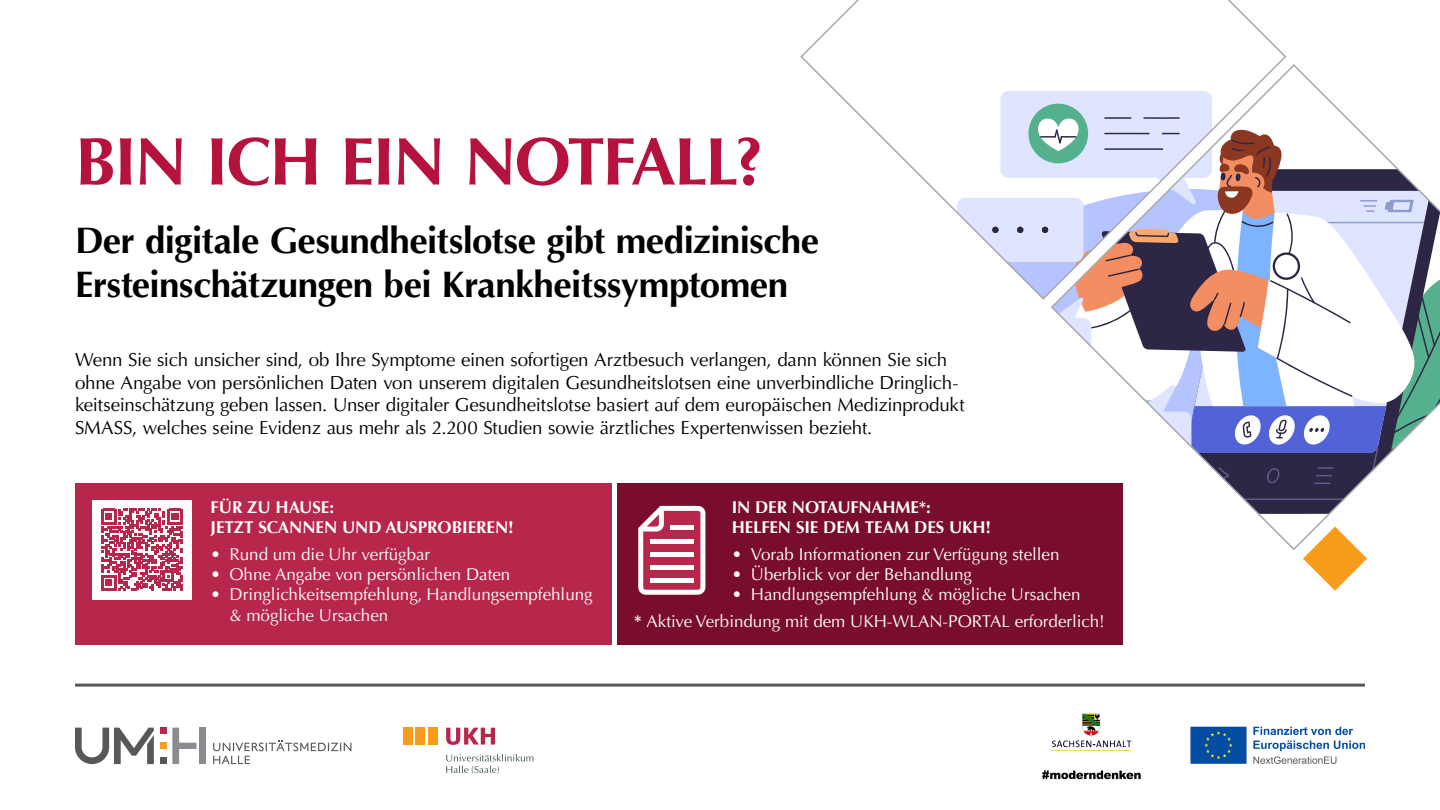
<style>
.page{position:relative;width:1440px;height:810px;background:#fff}
.page>*{position:absolute;margin:0;border:0;box-sizing:border-box;transform-origin:0 0}
.t1{font:700 67.5px "Optima LT";letter-spacing:-.03em;color:#b5123e}
.t2{font:700 36.75px/44.1px "Optima LT";letter-spacing:-.015em;color:#000}
.t3{font:18.75px/22.5px "Optima LT";letter-spacing:-.01em;color:#000}
.t4{font:16.95px/20.4px "Optima LT";color:#fff}
.t5{font:700 16.95px/20.4px "Optima LT";color:#fff}
.s1{font-weight:700}
</style>
<div class="page">
<svg style="left:172px;top:728px;width:24px;height:36px"></svg>
<div style="left:199px;top:728px;width:7px;height:36px;background:#8a8c8f"></div>
<svg style="left:75px;top:728px;width:79px;height:36px"></svg>
<svg style="left:160px;top:743px;width:6px;height:6px"></svg>
<svg style="left:160px;top:758px;width:6px;height:6px"></svg>
<svg style="left:160px;top:728px;width:6px;height:6px"></svg>
<svg style="left:213px;top:740px;width:138px;height:24px"></svg>
<hr style="left:75px;top:684px;width:1290px;height:3px;background:#57585a">
<svg style="left:446px;top:728px;width:49px;height:17px"></svg>
<svg style="left:446px;top:754px;width:87px;height:20px"></svg>
<div style="left:428px;top:728px;width:9px;height:17px;background:#f89c1c"></div>
<div style="left:416px;top:728px;width:9px;height:17px;background:#f89c1c"></div>
<div style="left:404px;top:728px;width:9px;height:17px;background:#f89c1c"></div>
<img style="left:1042px;top:713px;width:99px;height:67px">
<img style="left:1190px;top:727px;width:175px;height:37px">
<svg style="left:1303px;top:551px;width:64px;height:40px"></svg>
<svg style="left:800px;top:0;width:640px;height:551px"></svg>
<div style="left:75px;top:483px;width:537px;height:161px;background:#b6274b"></div>
<div style="left:92px;top:500px;width:99px;height:99px;background:#fff"></div>
<svg style="left:101px;top:509px;width:82px;height:81px"></svg>
<div style="left:617px;top:483px;width:506px;height:161px;background:#790d2c"></div>
<svg style="left:638px;top:506px;width:67px;height:89px;background:#c8667f"></svg>
<div style="left:650px;top:578px;width:44px;height:5px;background:#fff"></div>
<div style="left:650px;top:565px;width:44px;height:5px;background:#fff"></div>
<div style="left:650px;top:552px;width:44px;height:5px;background:#fff"></div>
<div style="left:650px;top:539px;width:44px;height:5px;background:#fff"></div>
<hr style="left:670px;top:526px;width:24px;height:4px;background:#fff">
<p class="t1" style="left:75px;top:122px;width:690px">BIN ICH EIN NOTFALL?</p>
<p class="t2" style="left:75px;top:219px;width:746px">Der digitale Gesundheitslotse gibt medizinische<br>Ersteinschätzungen bei Krankheitssymptomen</p>
<p class="t3" style="left:75px;top:349px;width:891px">Wenn Sie sich unsicher sind, ob Ihre Symptome einen sofortigen Arztbesuch verlangen, dann können Sie sich ohne Angabe von persönlichen Daten von unserem digitalen Gesundheitslotsen eine unverbindliche Dringlich&shy;keitseinschätzung geben lassen. Unser digitaler Gesundheitslotse basiert auf dem europäischen Medizinprodukt SMASS, welches seine Evidenz aus mehr als 2.200 Studien sowie ärztliches Expertenwissen bezieht.</p>
<p class="t5" style="left:210px;top:497px;width:305px">FÜR ZU HAUSE:<br>JETZT SCANNEN UND AUSPROBIEREN!</p>
<p class="t4" style="left:210px;top:544px;width:221px">• Rund um die Uhr verfügbar</p>
<p class="t4" style="left:210px;top:564px;width:302px">• Ohne Angabe von persönlichen Daten</p>
<p class="t4" style="left:229px;top:585px;width:365px;text-indent:-19px">• Dringlichkeitsempfehlung, Handlungsempfehlung &amp; mögliche Ursachen</p>
<p class="t5" style="left:732px;top:497px;width:261px">IN DER NOTAUFNAHME*:<br>HELFEN SIE DEM TEAM DES UKH!</p>
<p class="t4" style="left:732px;top:544px;width:329px">• Vorab Informationen zur Verfügung stellen</p>
<p class="t4" style="left:732px;top:564px;width:242px">• Überblick vor der Behandlung</p>
<p class="t4" style="left:732px;top:585px;width:350px">• Handlungsempfehlung &amp; mögliche Ursachen</p>
<p class="t4" style="left:634px;top:611px;width:472px"><span class="s1">*</span> Aktive Verbindung mit dem UKH-WLAN-PORTAL erforderlich!</p>
</div>
